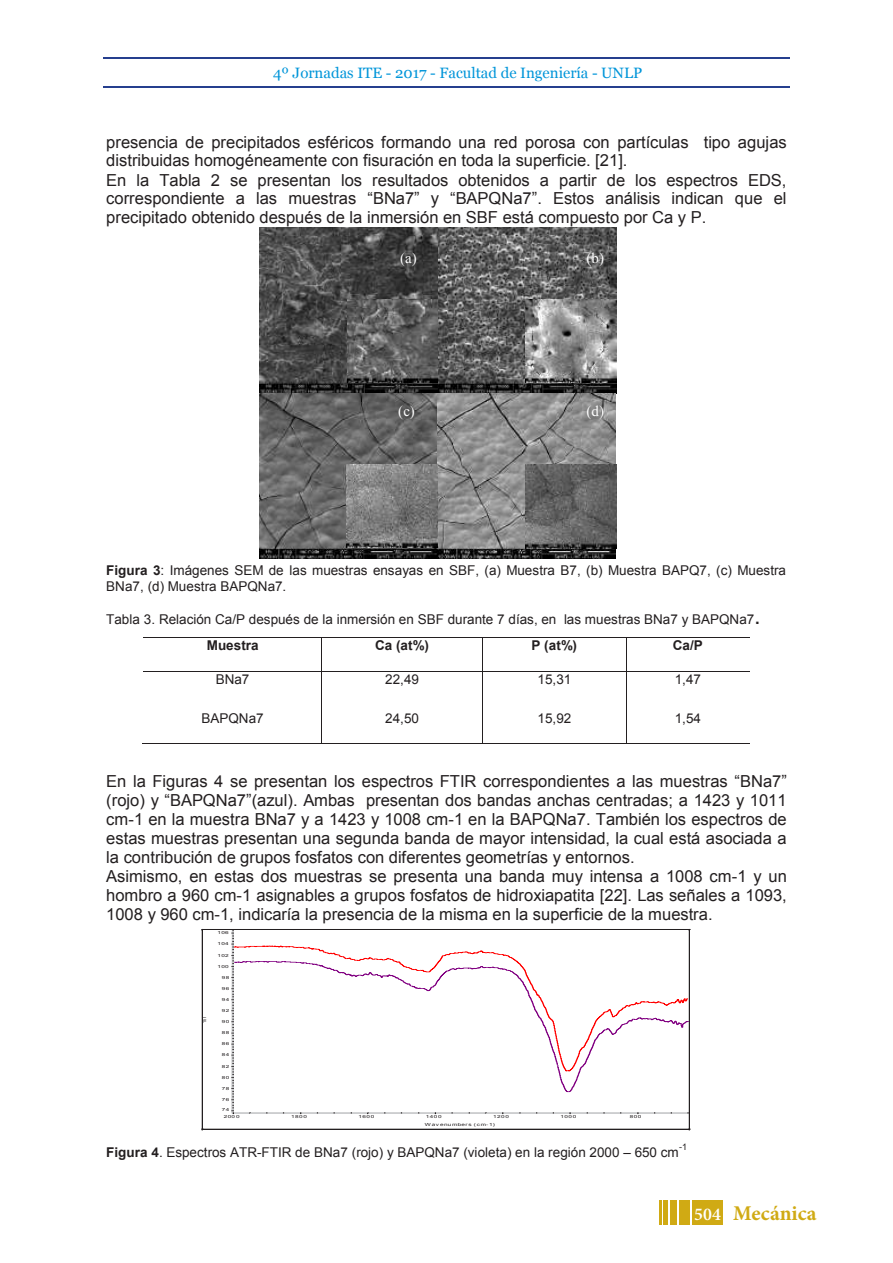
<style>
.page{position:relative;width:893px;height:1263px;background:#fff}
.page>*{position:absolute;margin:0;border:0;box-sizing:border-box;transform-origin:0 0}
.t1{font:700 21px "Minion Pro";letter-spacing:.005em;color:#d0aa14}
.t2{font:16.5px/18.9px "Arial";color:#231f20}
.t3{font:15px "Georgia";color:#0095d9}
.t4{font:15px "Times New Roman";color:#fff}
.t5{font:13.5px/15.9px "Arial";color:#231f20}
.t6{font:700 13.5px "Arial";color:#231f20}
.t7{font:9px "Arial";color:#231f20}
.t8{font:6.9px "Arial";color:#231f20;scale:.66 1}
.t9{font:4.2px "Arial";letter-spacing:.055em;color:#231f20;scale:1.52 1}
.s1{font-style:inherit}
.s2{font-weight:700}
.s3{font-weight:700;font-size:16.5px}
.s4{font-weight:600;font-size:18px;color:#fff}
</style>
<div class="page">
<div style="left:692px;top:1200px;width:31px;height:25px;background:#d0aa14"></div>
<div style="left:679px;top:1200px;width:10px;height:25px;background:#d0aa14"></div>
<div style="left:670px;top:1200px;width:6px;height:25px;background:#d0aa14"></div>
<hr style="left:664px;top:1200px;width:4px;height:25px;background:#d0aa14">
<hr style="left:659px;top:1200px;width:2px;height:25px;background:#d0aa14">
<hr style="left:103px;top:57px;width:687px;height:1px;background:#253f8e">
<hr style="left:103px;top:87px;width:687px;height:1px;background:#253f8e">
<hr style="left:144px;top:637px;width:178px;height:1px;background:#231f20">
<hr style="left:322px;top:637px;width:160px;height:1px;background:#231f20">
<hr style="left:483px;top:637px;width:143px;height:1px;background:#231f20">
<hr style="left:627px;top:637px;width:123px;height:1px;background:#231f20">
<hr style="left:322px;top:638px;width:1px;height:33px;background:#231f20">
<hr style="left:482px;top:638px;width:1px;height:33px;background:#231f20">
<hr style="left:626px;top:638px;width:1px;height:33px;background:#231f20">
<hr style="left:144px;top:671px;width:178px;height:1px;background:#231f20">
<hr style="left:322px;top:671px;width:160px;height:1px;background:#231f20">
<hr style="left:483px;top:671px;width:143px;height:1px;background:#231f20">
<hr style="left:627px;top:671px;width:123px;height:1px;background:#231f20">
<hr style="left:322px;top:672px;width:1px;height:38px;background:#231f20">
<hr style="left:482px;top:672px;width:1px;height:38px;background:#231f20">
<hr style="left:626px;top:672px;width:1px;height:38px;background:#231f20">
<hr style="left:142px;top:743px;width:180px;height:1px;background:#231f20">
<hr style="left:322px;top:710px;width:1px;height:33px;background:#231f20">
<hr style="left:322px;top:743px;width:160px;height:1px;background:#231f20">
<hr style="left:482px;top:710px;width:1px;height:33px;background:#231f20">
<hr style="left:483px;top:743px;width:143px;height:1px;background:#231f20">
<hr style="left:626px;top:710px;width:1px;height:33px;background:#231f20">
<hr style="left:627px;top:743px;width:123px;height:1px;background:#231f20">
<hr style="left:203px;top:929px;width:486px;height:1px;background:#231f20">
<svg style="left:231px;top:929px;width:459px;height:185px"></svg>
<hr style="left:202px;top:930px;width:1px;height:199px;background:#231f20">
<hr style="left:689px;top:930px;width:1px;height:199px;background:#231f20">
<hr style="left:203px;top:1129px;width:486px;height:1px;background:#231f20">
<img style="left:259px;top:227px;width:358px;height:332px">
<img style="left:575px;top:383px;width:40px;height:37px">
<img style="left:387px;top:383px;width:50px;height:44px">
<img style="left:575px;top:227px;width:40px;height:39px">
<img style="left:380px;top:227px;width:57px;height:57px">
<img style="left:525px;top:465px;width:91px;height:83px">
<img style="left:346px;top:464px;width:91px;height:84px">
<img style="left:347px;top:299px;width:91px;height:84px">
<img style="left:525px;top:299px;width:91px;height:84px">
<p class="t3" style="left:273px;top:64px;width:371px">4º Jornadas ITE - 2017 - Facultad de Ingeniería - UNLP</p>
<p class="t2" style="left:106px;top:132px;width:682px">presencia de precipitados esféricos formando una red porosa con partículas tipo agujas distribuidas homogéneamente con fisuración en toda la superficie. [21].<br>En la Tabla 2 se presentan los resultados obtenidos a partir de los espectros EDS, <span class="s1">correspondiente a las muestras “BNa7” y “BAPQNa7”. Estos análisis indican que el </span>precipitado obtenido después de la inmersión en SBF está compuesto por Ca y P.</p>
<p class="t4" style="left:400px;top:248px;width:18px">(a)</p>
<p class="t4" style="left:587px;top:248px;width:19px">(b)</p>
<p class="t4" style="left:398px;top:401px;width:18px">(c)</p>
<p class="t4" style="left:587px;top:401px;width:19px">(d)</p>
<p class="t5" style="left:106px;top:563px;width:681px"><span class="s2">Figura 3</span>: Imágenes SEM de las muestras ensayas en SBF, (a) Muestra B7, (b) Muestra BAPQ7, (c) Muestra<br>BNa7, (d) Muestra BAPQNa7.</p>
<p class="t5" style="left:207px;top:607px;width:554px;line-height:26px;text-indent:-100px">Tabla 3. Relación Ca/P después de la inmersión en SBF durante 7 días, en las muestras BNa7 y BAPQNa7<span class="s3">.<br></span><span class="s2">Muestra</span></p>
<p class="t6" style="left:375px;top:637px;width:55px">Ca (at%)</p>
<p class="t6" style="left:532px;top:637px;width:47px">P (at%)</p>
<p class="t6" style="left:673px;top:637px;width:32px">Ca/P</p>
<p class="t5" style="left:216px;top:672px;width:35px">BNa7</p>
<p class="t5" style="left:385px;top:672px;width:35px">22,49</p>
<p class="t5" style="left:537px;top:672px;width:35px">15,31</p>
<p class="t5" style="left:675px;top:672px;width:28px">1,47</p>
<p class="t5" style="left:201px;top:710px;width:64px">BAPQNa7</p>
<p class="t5" style="left:385px;top:710px;width:35px">24,50</p>
<p class="t5" style="left:537px;top:710px;width:35px">15,92</p>
<p class="t5" style="left:675px;top:710px;width:28px">1,54</p>
<p class="t2" style="left:106px;top:772px;width:682px">En la Figuras 4 se presentan los espectros FTIR correspondientes a las muestras <span class="s1">“</span>BNa7<span class="s1">” </span>(rojo) y <span class="s1">“</span>BAPQNa7<span class="s1">”</span>(azul). Ambas presentan dos bandas anchas centradas; a 1423 y 1011 cm-1 en la muestra BNa7 y a 1423 y 1008 cm-1 en la BAPQNa7. También los espectros de estas muestras presentan una segunda banda de mayor intensidad, la cual está asociada a la contribución de grupos fosfatos con diferentes geometrías y entornos.<br>Asimismo, en estas dos muestras se presenta una banda muy intensa a 1008 cm-1 y un hombro a 960 cm-1 asignables a grupos fosfatos de hidroxiapatita [22]. Las señales a 1093, 1008 y 960 cm-1, indicaría la presencia de la misma en la superficie de la muestra.</p>
<p class="t9" style="left:217px;top:930px;width:9px">106</p>
<p class="t9" style="left:217px;top:941px;width:9px">104</p>
<p class="t9" style="left:217px;top:952px;width:9px">102</p>
<p class="t9" style="left:217px;top:963px;width:9px">100</p>
<p class="t9" style="left:222px;top:974px;width:6px">98</p>
<p class="t9" style="left:222px;top:986px;width:6px">96</p>
<p class="t9" style="left:222px;top:997px;width:6px">94</p>
<p class="t8" style="left:199px;top:1023px;width:13px;rotate:-90deg">%T</p>
<p class="t9" style="left:222px;top:1008px;width:6px">92</p>
<p class="t9" style="left:222px;top:1019px;width:6px">90</p>
<p class="t9" style="left:222px;top:1030px;width:6px">88</p>
<p class="t9" style="left:222px;top:1041px;width:6px">86</p>
<p class="t9" style="left:222px;top:1052px;width:6px">84</p>
<p class="t9" style="left:222px;top:1063px;width:6px">82</p>
<p class="t9" style="left:222px;top:1074px;width:6px">80</p>
<p class="t9" style="left:222px;top:1085px;width:6px">78</p>
<p class="t9" style="left:222px;top:1097px;width:6px">76</p>
<p class="t9" style="left:222px;top:1107px;width:6px">74</p>
<p class="t9" style="left:224px;top:1114px;width:12px">2000</p>
<p class="t9" style="left:291px;top:1114px;width:12px">1800</p>
<p class="t9" style="left:359px;top:1114px;width:12px">1600</p>
<p class="t9" style="left:426px;top:1114px;width:12px">1400</p>
<p class="t9" style="left:493px;top:1114px;width:12px">1200</p>
<p class="t9" style="left:561px;top:1114px;width:12px">1000</p>
<p class="t9" style="left:630px;top:1114px;width:9px">800</p>
<p class="t9" style="left:425px;top:1122px;width:48px">Wav enumbers (cm-1)</p>
<p class="t7" style="left:679px;top:1141px;width:10px">-1</p>
<p class="t5" style="left:106px;top:1145px;width:574px"><span class="s2">Figura 4</span>. Espectros ATR-FTIR de BNa7 (rojo) y BAPQNa7 (violeta) en la región 2000 <span class="s1">–</span> 650 cm</p>
<p class="t1" style="left:694px;top:1198px;width:124px"><span class="s4">504</span> Mecánica</p>
</div>
